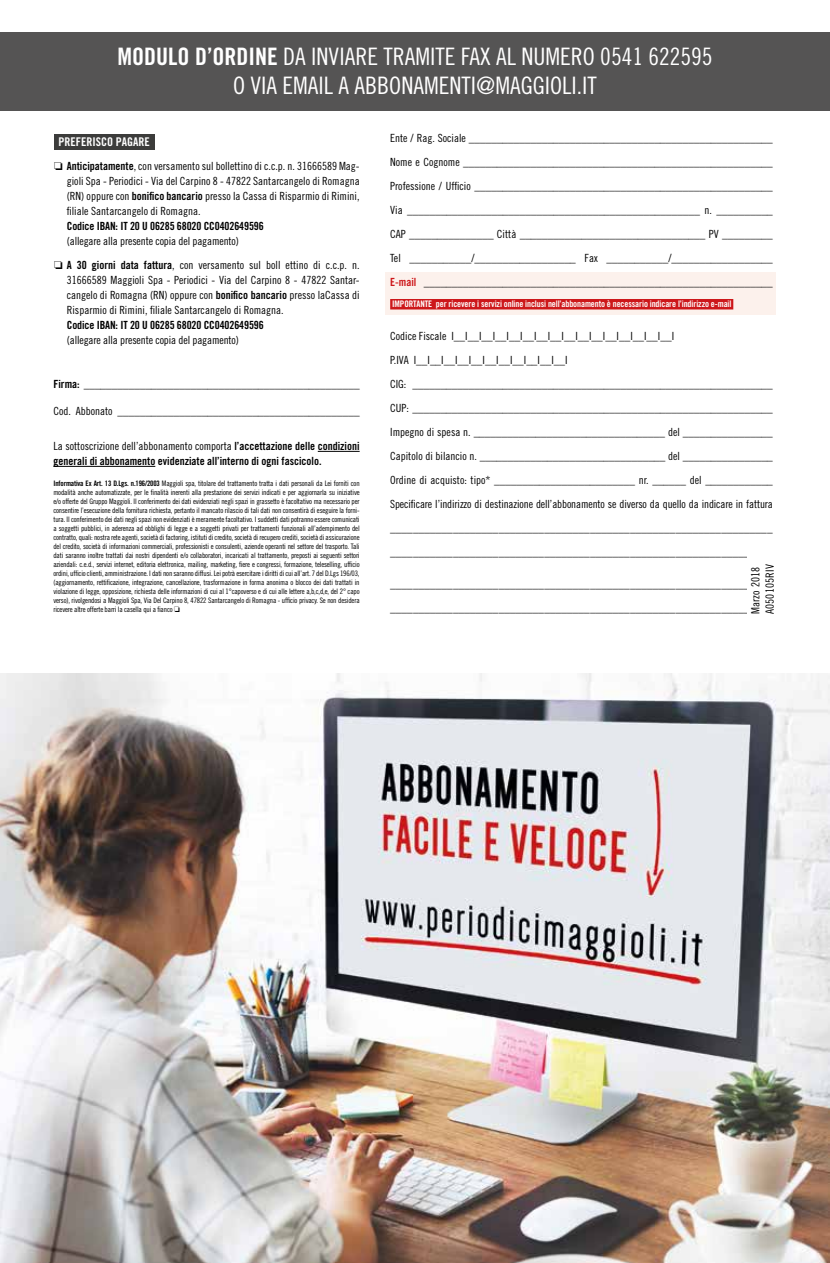
<style>
.page{position:relative;width:830px;height:1263px;background:#fff}
.page>*{position:absolute;margin:0;border:0;box-sizing:border-box;transform-origin:0 0}
.t1{font:24px/28.8px "Trade Gothic LT Std Cn 18";color:#fff;text-align:center}
.t2{font:12px "Trade Gothic LT Std Bd Cn 20";color:#fff}
.t3{font:11.25px/24px "Trade Gothic LT Std Cn 18";color:#000;text-align:justify}
.t4{font:11.25px/24px "Trade Gothic LT Std Bd Cn 20";letter-spacing:-.01em;color:#000}
.t5{font:11.25px/14.2px "Trade Gothic LT Std Cn 18";letter-spacing:.02em;color:#000}
.t6{font:9px "Trade Gothic LT Std Bd Cn 20";letter-spacing:-.01em;color:#fff}
.t7{font:7.5px/9px "Trade Gothic LT Std Cn 18";letter-spacing:-.02em;color:#000;text-align:justify}
.s1{font-family:"Trade Gothic LT Std Bd Cn 20"}
.s2{font-family:"Trade Gothic LT Std Bd Cn 20";color:#cd171a}
</style>
<div class="page">
<div style="left:54px;top:134px;width:100px;height:16px;background:#3c3c3b"></div>
<div style="left:385px;top:272px;width:390px;height:43px;background:#fcf1ec"></div>
<div style="left:390px;top:299px;width:343px;height:10px;background:#cd171a"></div>
<hr style="left:317px;top:451px;width:42px;height:1px;background:#000">
<hr style="left:53px;top:466px;width:102px;height:1px;background:#000">
<div style="left:0;top:32px;width:829px;height:79px;background:#555454"></div>
<img style="left:0;top:674px;width:829px;height:589px">
<h1 class="t1" style="left:117px;top:42px;width:596px"><span class="s1">MODULO D’ORDINE</span> DA INVIARE TRAMITE FAX AL NUMERO 0541 622595<br>O VIA EMAIL A ABBONAMENTI@MAGGIOLI.IT</h1>
<p class="t2" style="left:58px;top:135px;width:93px">PREFERISCO PAGARE</p>
<p class="t3" style="left:67px;top:158px;width:294px;line-height:15px;text-indent:-13px">□ <span class="s1">Anticipatamente</span>, con versamento sul bollettino di c.c.p. n. 31666589 Mag&shy;gioli Spa - Periodici - Via del Carpino 8 - 47822 Santarcangelo di Romagna (RN) oppure con <span class="s1">bonifico bancario</span> presso la Cassa di Risparmio di Rimini, filiale Santarcangelo di Romagna.</p>
<p class="t4" style="left:67px;top:214px;width:198px">Codice IBAN: IT 20 U 06285 68020 CC0402649596</p>
<p class="t3" style="left:67px;top:229px;width:173px">(allegare alla presente copia del pagamento)</p>
<p class="t3" style="left:67px;top:257px;width:294px;line-height:15px;text-indent:-13px">□ <span class="s1">A 30 giorni data fattura</span>, con versamento sul boll ettino di c.c.p. n.<br>31666589 Maggioli Spa - Periodici - Via del Carpino 8 - 47822 Santar&shy;cangelo di Romagna (RN) oppure con <span class="s1">bonifico bancario</span> presso laCassa di Risparmio di Rimini, filiale Santarcangelo di Romagna.</p>
<p class="t4" style="left:67px;top:312px;width:198px">Codice IBAN: IT 20 U 06285 68020 CC0402649596</p>
<p class="t3" style="left:67px;top:327px;width:173px">(allegare alla presente copia del pagamento)</p>
<p class="t3" style="left:53px;top:371px;width:307px"><span class="s1">Firma:</span> _________________________________________________</p>
<p class="t3" style="left:53px;top:398px;width:307px">Cod. Abbonato ___________________________________________</p>
<p class="t3" style="left:53px;top:434px;width:307px">La sottoscrizione dell’abbonamento comporta <span class="s1">l’accettazione delle condizioni</span></p>
<p class="t4" style="left:53px;top:449px;width:269px">generali di abbonamento evidenziate all’interno di ogni fascicolo.</p>
<p class="t7" style="left:53px;top:479px;width:307px"><span class="s1">Informativa Ex Art. 13 D.Lgs. n.196/2003</span> Maggioli spa, titolare del trattamento tratta i dati personali da Lei forniti con modalità anche automatizzate, per le finalità inerenti alla prestazione dei servizi indicati e per aggiornarla su iniziative e/o offerte del Gruppo Maggioli. Il conferimento dei dati evidenziati negli spazi in grassetto è facoltativo ma necessario per consentire l’esecuzione della fornitura richiesta, pertanto il mancato rilascio di tali dati non consentirà di eseguire la forni&shy;tura. Il conferimento dei dati negli spazi non evidenziati è meramente facoltativo. I suddetti dati potranno essere comunicati a soggetti pubblici, in aderenza ad obblighi di legge e a soggetti privati per trattamenti funzionali all’adempimento del contratto, quali: nostra rete agenti, società di factoring, istituti di credito, società di recupero crediti, società di assicurazione del credito, società di informazioni commerciali, professionisti e consulenti, aziende operanti nel settore del trasporto. Tali dati saranno inoltre trattati dai nostri dipendenti e/o collaboratori, incaricati al trattamento, preposti ai seguenti settori aziendali: c.e.d., servizi internet, editoria elettronica, mailing, marketing, fiere e congressi, formazione, teleselling, ufficio ordini, ufficio clienti, amministrazione. I dati non saranno diffusi. Lei potrà esercitare i diritti di cui all’art. 7 del D.Lgs 196/03, (aggiornamento, rettificazione, integrazione, cancellazione, trasformazione in forma anonima o blocco dei dati trattati in violazione di legge, opposizione, richiesta delle informazioni di cui al 1°capoverso e di cui alle lettere a,b,c,d,e, del 2° capo verso), rivolgendosi a Maggioli Spa, Via Del Carpino 8, 47822 Santarcangelo di Romagna - ufficio privacy. Se non desidera ricevere altre offerte barri la casella qui a fianco □</p>
<p class="t3" style="left:390px;top:126px;width:384px">Ente / Rag. Sociale ______________________________________________________ Nome e Cognome _______________________________________________________ Professione / Ufficio _____________________________________________________ Via ____________________________________________________ n. __________ CAP _______________ Città _________________________________ PV _________ Tel ___________/__________________ Fax ___________/__________________ <span class="s2">E-mail</span> ______________________________________________________________</p>
<p class="t6" style="left:392px;top:299px;width:341px">IMPORTANTE per ricevere i servizi online inclusi nell’abbonamento è necessario indicare l’indirizzo e-mail</p>
<p class="t3" style="left:390px;top:324px;width:384px;text-align:left">Codice Fiscale I__I__I__I__I__I__I__I__I__I__I__I__I__I__I__I__I<br>P.IVA I__I__I__I__I__I__I__I__I__I__I__I<br>CIG: ________________________________________________________________ CUP: ________________________________________________________________ Impegno di spesa n. __________________________________ del ________________ Capitolo di bilancio n. _________________________________ del ________________ Ordine di acquisto: tipo* _________________________ nr. ______ del ____________ Specificare l’indirizzo di destinazione dell’abbonamento se diverso da quello da indicare in fattura</p>
<p class="t4" style="left:390px;top:516px;width:384px">___________________________________________________________________ ___________________________________________________________________</p>
<p class="t4" style="left:390px;top:572px;width:384px">___________________________________________________________________ ___________________________________________________________________</p>
<p class="t5" style="left:748px;top:614px;width:52px;rotate:-90deg">Marzo 2018<br>A050105RIV</p>
</div>
